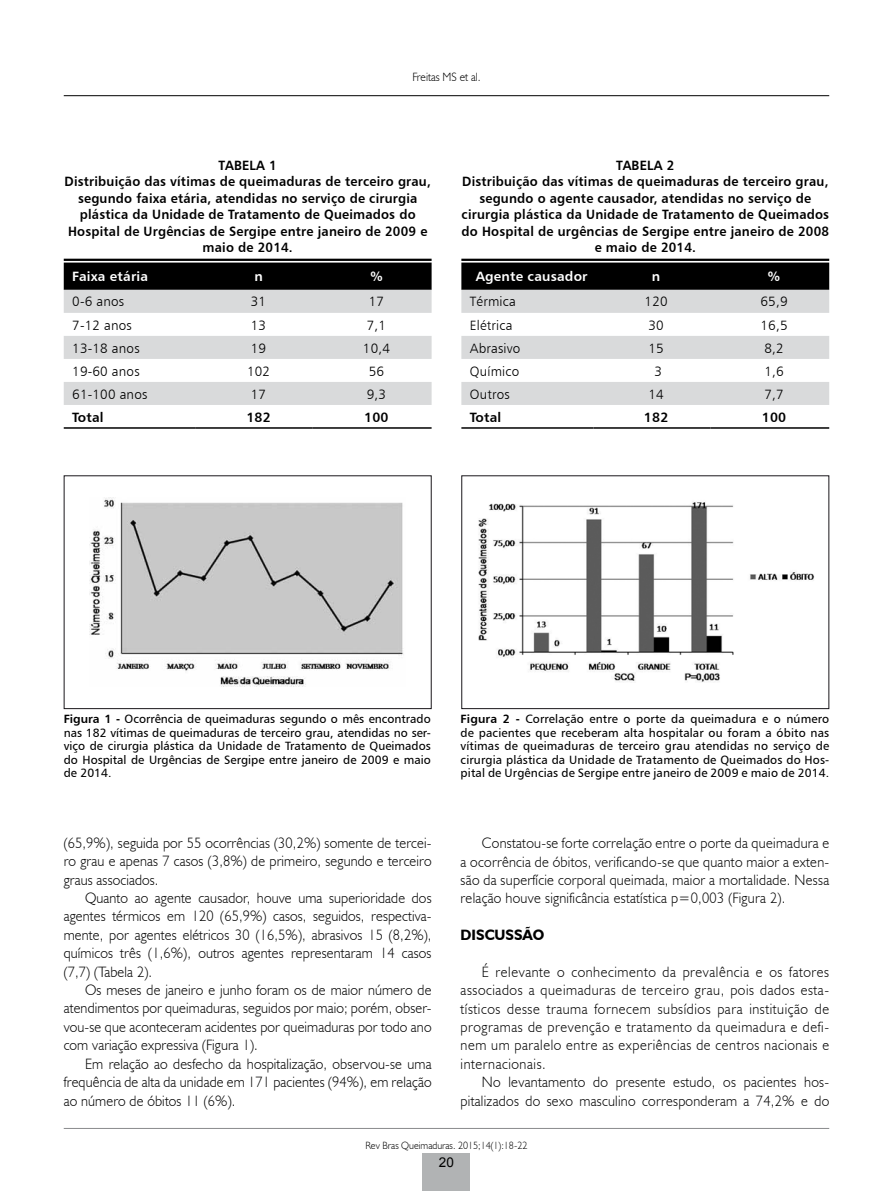
<style>
.page{position:relative;width:893px;height:1191px;background:#fff}
.page>*{position:absolute;margin:0;border:0;box-sizing:border-box;transform-origin:0 0}
.t1{font:300 15px/18.5px "Humanist 521 BT";letter-spacing:.01em;color:#000;text-align:justify;scale:.95 1}
.t2{font:700 15px "Humanist 521 BT";color:#000;scale:.95 1}
.t3{font:13.5px/16.5px "Humanist 777 BT Bold B";letter-spacing:.015em;color:#000;text-align:center;scale:.95 1}
.t4{font:13.5px "Humanist 777 BT Light B";letter-spacing:.015em;color:#000}
.t5{font:13.5px "Humanist 777 BT Bold B";letter-spacing:.015em;color:#fff}
.t6{font:13.5px "Humanist 777 BT Bold B";letter-spacing:.015em;color:#000}
.t7{font:13.5px "Arial";color:#000}
.t8{font:12px/13.5px "Humanist 777 BT Roman B";letter-spacing:.005em;color:#000;text-align:justify}
.t9{font:300 12px "Humanist 521 BT";color:#000;scale:.95 1}
.t10{font:300 10.5px "Humanist 521 BT";color:#000;scale:.95 1}
.s1{font-family:"Humanist 777 BT Bold B"}
</style>
<div class="page">
<hr style="left:64px;top:95px;width:765px;height:1px;background:#000">
<hr style="left:64px;top:1128px;width:765px;height:1px;background:#898a8c">
<div style="left:423px;top:1153px;width:47px;height:38px;background:#b1b3b4"></div>
<hr style="left:64px;top:259px;width:368px;height:2px;background:#000">
<svg style="left:64px;top:262px;width:368px;height:51px;background:#666"></svg>
<svg style="left:64px;top:336px;width:368px;height:69px"></svg>
<hr style="left:64px;top:427px;width:132px;height:2px;background:#000">
<hr style="left:196px;top:427px;width:117px;height:2px;background:#000">
<hr style="left:313px;top:427px;width:119px;height:2px;background:#000">
<hr style="left:461px;top:259px;width:368px;height:2px;background:#000">
<svg style="left:461px;top:262px;width:368px;height:51px;background:#666767"></svg>
<svg style="left:461px;top:336px;width:368px;height:69px"></svg>
<hr style="left:461px;top:427px;width:132px;height:2px;background:#000">
<hr style="left:593px;top:427px;width:117px;height:2px;background:#000">
<hr style="left:710px;top:427px;width:119px;height:2px;background:#000">
<div style="left:461px;top:475px;width:368px;height:234px;border:1px solid #1a171b"></div>
<div style="left:64px;top:475px;width:368px;height:234px;border:1px solid #1a171b"></div>
<img style="left:89px;top:497px;width:315px;height:189px">
<img style="left:478px;top:502px;width:336px;height:180px">
<p class="t9" style="left:412px;top:70px;width:73px">Freitas MS et al.</p>
<p class="t3" style="left:65px;top:156px;width:387px">Tabela 1<br>Distribuição das vítimas de queimaduras de terceiro grau, segundo faixa etária, atendidas no serviço de cirurgia plástica da Unidade de Tratamento de Queimados do Hospital de Urgências de Sergipe entre janeiro de 2009 e maio de 2014.</p>
<p class="t5" style="left:72px;top:268px;width:77px">Faixa etária</p>
<p class="t5" style="left:254px;top:268px;width:10px">n</p>
<p class="t5" style="left:370px;top:268px;width:14px">%</p>
<p class="t4" style="left:72px;top:293px;width:53px">0-6 anos</p>
<p class="t4" style="left:251px;top:293px;width:17px">31</p>
<p class="t4" style="left:369px;top:293px;width:17px">17</p>
<p class="t4" style="left:72px;top:316px;width:61px">7-12 anos</p>
<p class="t4" style="left:251px;top:316px;width:17px">13</p>
<p class="t4" style="left:367px;top:316px;width:21px">7,1</p>
<p class="t4" style="left:72px;top:339px;width:69px">13-18 anos</p>
<p class="t4" style="left:251px;top:339px;width:17px">19</p>
<p class="t4" style="left:363px;top:339px;width:29px">10,4</p>
<p class="t4" style="left:72px;top:362px;width:69px">19-60 anos</p>
<p class="t4" style="left:247px;top:362px;width:25px">102</p>
<p class="t4" style="left:369px;top:362px;width:17px">56</p>
<p class="t4" style="left:72px;top:385px;width:77px">61-100 anos</p>
<p class="t4" style="left:251px;top:385px;width:17px">17</p>
<p class="t4" style="left:367px;top:385px;width:21px">9,3</p>
<p class="t6" style="left:72px;top:408px;width:33px">Total</p>
<p class="t6" style="left:246px;top:408px;width:26px">182</p>
<p class="t6" style="left:364px;top:408px;width:26px">100</p>
<p class="t3" style="left:462px;top:156px;width:388px">Tabela 2<br>Distribuição das vítimas de queimaduras de terceiro grau, segundo o agente causador, atendidas no serviço de cirurgia plástica da Unidade de Tratamento de Queimados do Hospital de urgências de Sergipe entre janeiro de 2008 e maio de 2014.</p>
<p class="t5" style="left:476px;top:268px;width:113px">Agente causador</p>
<p class="t5" style="left:652px;top:268px;width:10px">n</p>
<p class="t5" style="left:768px;top:268px;width:14px">%</p>
<p class="t4" style="left:470px;top:293px;width:47px">Térmica</p>
<p class="t4" style="left:645px;top:293px;width:25px">120</p>
<p class="t4" style="left:760px;top:293px;width:29px">65,9</p>
<p class="t4" style="left:470px;top:316px;width:44px">Elétrica</p>
<p class="t4" style="left:648px;top:316px;width:17px">30</p>
<p class="t4" style="left:760px;top:316px;width:29px">16,5</p>
<p class="t4" style="left:470px;top:339px;width:52px">Abrasivo</p>
<p class="t4" style="left:648px;top:339px;width:17px">15</p>
<p class="t4" style="left:764px;top:339px;width:21px">8,2</p>
<p class="t4" style="left:470px;top:362px;width:51px">Químico</p>
<p class="t4" style="left:654px;top:362px;width:9px">3</p>
<p class="t4" style="left:764px;top:362px;width:21px">1,6</p>
<p class="t4" style="left:470px;top:385px;width:42px">Outros</p>
<p class="t4" style="left:648px;top:385px;width:17px">14</p>
<p class="t4" style="left:764px;top:385px;width:21px">7,7</p>
<p class="t6" style="left:470px;top:408px;width:33px">Total</p>
<p class="t6" style="left:644px;top:408px;width:26px">182</p>
<p class="t6" style="left:762px;top:408px;width:26px">100</p>
<p class="t8" style="left:64px;top:712px;width:369px"><span class="s1">Figura 1 -</span> Ocorrência de queimaduras segundo o mês encontrado nas 182 vítimas de queimaduras de terceiro grau, atendidas no ser&shy;viço de cirurgia plástica da Unidade de Tratamento de Queimados do Hospital de Urgências de Sergipe entre janeiro de 2009 e maio de 2014.</p>
<p class="t1" style="left:64px;top:833px;width:389px">(65,9%), seguida por 55 ocorrências (30,2%) somente de tercei&shy;ro grau e apenas 7 casos (3,8%) de primeiro, segundo e terceiro graus associados.</p>
<p class="t1" style="left:64px;top:888px;width:389px;text-indent:21px">Quanto ao agente causador, houve uma superioridade dos agentes térmicos em 120 (65,9%) casos, seguidos, respectiva&shy;mente, por agentes elétricos 30 (16,5%), abrasivos 15 (8,2%), químicos três (1,6%), outros agentes representaram 14 casos (7,7) (Tabela 2).</p>
<p class="t1" style="left:64px;top:980px;width:389px;text-indent:21px">Os meses de janeiro e junho foram os de maior número de atendimentos por queimaduras, seguidos por maio; porém, obser&shy;vou-se que aconteceram acidentes por queimaduras por todo ano com variação expressiva (Figura 1).</p>
<p class="t1" style="left:64px;top:1054px;width:389px;text-indent:21px">Em relação ao desfecho da hospitalização, observou-se uma frequência de alta da unidade em 171 pacientes (94%), em relação ao número de óbitos 11 (6%).</p>
<p class="t8" style="left:461px;top:712px;width:370px"><span class="s1">Figura 2 -</span> Correlação entre o porte da queimadura e o número de pacientes que receberam alta hospitalar ou foram a óbito nas vítimas de queimaduras de terceiro grau atendidas no serviço de cirurgia plástica da Unidade de Tratamento de Queimados do Hos&shy;pital de Urgências de Sergipe entre janeiro de 2009 e maio de 2014.</p>
<p class="t1" style="left:461px;top:833px;width:389px;text-indent:21px">Constatou-se forte correlação entre o porte da queimadura e a ocorrência de óbitos, verificando-se que quanto maior a exten&shy;são da superfície corporal queimada, maior a mortalidade. Nessa relação houve significância estatística p=0,003 (Figura 2).</p>
<p class="t2" style="left:461px;top:925px;width:90px">DISCUSSÃO</p>
<p class="t1" style="left:461px;top:962px;width:389px;text-indent:21px">É relevante o conhecimento da prevalência e os fatores associados a queimaduras de terceiro grau, pois dados esta&shy;tísticos desse trauma fornecem subsídios para instituição de programas de prevenção e tratamento da queimadura e defi&shy;nem um paralelo entre as experiências de centros nacionais e internacionais.</p>
<p class="t1" style="left:461px;top:1072px;width:389px;text-align:right">No levantamento do presente estudo, os pacientes hos&shy;pitalizados do sexo masculino corresponderam a 74,2% e do</p>
<p class="t10" style="left:366px;top:1138px;width:172px">Rev Bras Queimaduras. 2015;14(1):18-22</p>
<p class="t7" style="left:439px;top:1153px;width:17px">20</p>
</div>
